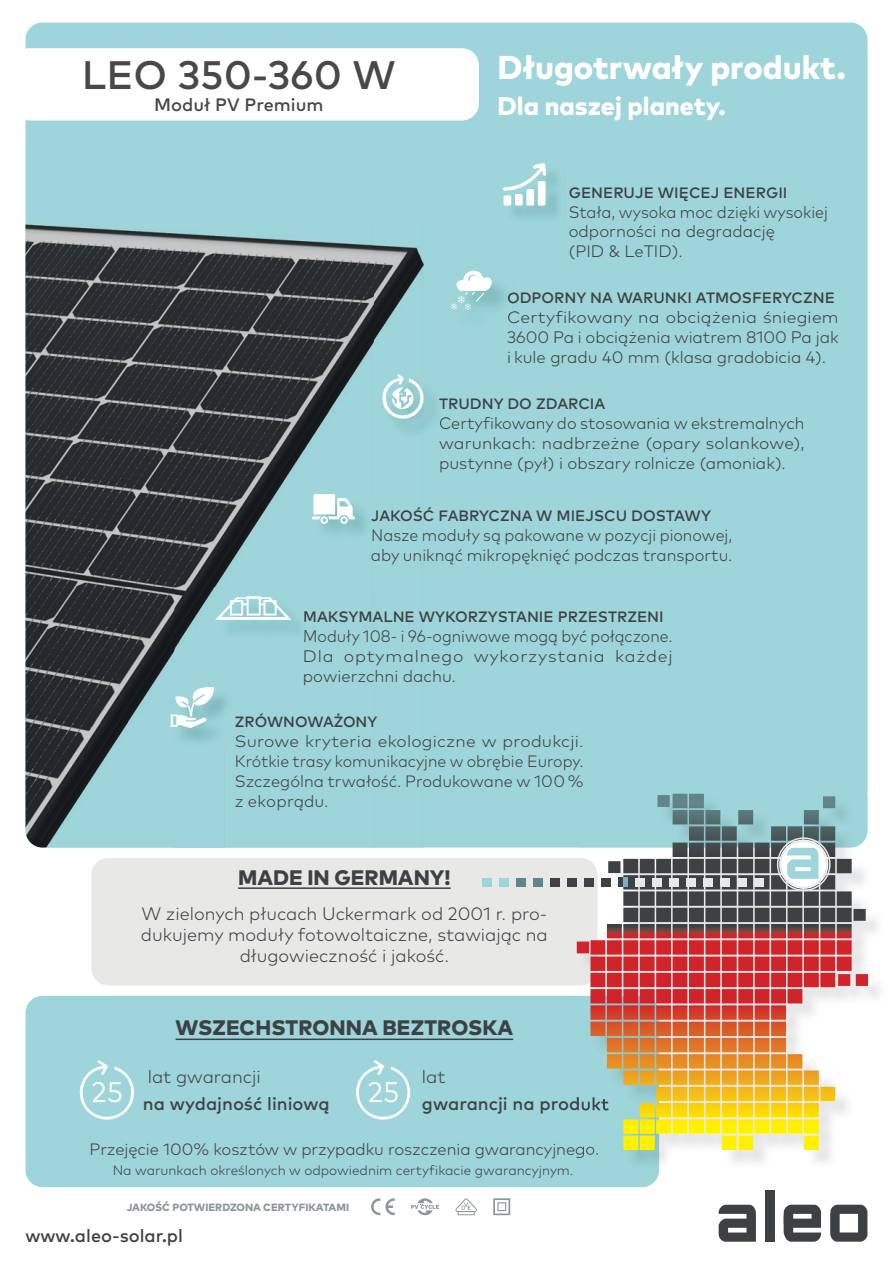
<style>
.page{position:relative;width:893px;height:1263px;background:#fff}
.page>*{position:absolute;margin:0;border:0;box-sizing:border-box;transform-origin:0 0}
.t1{font:500 39.75px "Mark Pro";color:#4a4846}
.t2{font:800 33px "Mark Pro";color:#fff}
.t3{font:800 25.5px "Mark Pro";color:#fff}
.t4{font:800 21px "Mark Pro";color:#3e4143}
.t5{font:300 18px/21px "Mark Pro";color:#3e4143;text-align:center}
.t6{font:500 18px "Mark Pro";color:#3f4246}
.t7{font:500 18px "Mark Pro";color:#3e4143}
.t8{font:300 18px "Mark Pro";color:#3f4246}
.t9{font:500 18px "Mark Pro";color:#4a4846}
.t10{font:300 16.65px/20px "Mark Pro";color:#3e4143;scale:.96 1}
.t11{font:300 16.65px/20px "Mark Pro";color:#3e4143;text-align:justify}
.t12{font:300 16.65px/20px "Mark Pro";color:#3e4143;text-align:justify;scale:1.05 1}
.t13{font:300 16.65px/20px "Mark Pro";color:#3e4143;text-align:justify;scale:.95 1}
.t14{font:300 16.5px/19.8px "Mark Pro";letter-spacing:-.005em;color:#3e4143;text-align:justify;scale:1.05 1}
.t15{font:300 16.5px "Mark Pro";letter-spacing:-.005em;color:#3e4143}
.t16{font:500 15px "Mark Pro";color:#3e4143}
.t17{font:500 14.85px "Mark Pro";color:#3e4143}
.t18{font:300 13.5px "Mark Pro";color:#3e4143}
.t19{font:800 10.5px "Mark Pro";color:#8f969a}
.s1{font-size:16.65px}
</style>
<div class="page">
<div style="left:26px;top:996px;width:633px;height:191px;background:#9dd5da;border-radius:17px"></div>
<div style="left:91px;top:858px;width:506px;height:127px;background:#e8e9e7;border-radius:17px"></div>
<div style="left:26px;top:23px;width:841px;height:824px;background:#9dd5da;border-radius:17px"></div>
<img style="left:26px;top:224px;width:348px;height:363px">
<img style="left:374px;top:245px;width:50px;height:96px">
<img style="left:26px;top:587px;width:148px;height:260px">
<img style="left:174px;top:587px;width:41px;height:102px">
<hr style="left:238px;top:887px;width:213px;height:2px;background:#3e4143">
<hr style="left:176px;top:1038px;width:337px;height:2px;background:#3e4143">
<svg style="left:79px;top:1060px;width:55px;height:60px"></svg>
<svg style="left:356px;top:1060px;width:55px;height:60px"></svg>
<svg style="left:783px;top:1205px;width:38px;height:37px"></svg>
<svg style="left:830px;top:1205px;width:37px;height:37px"></svg>
<svg style="left:719px;top:1205px;width:37px;height:37px"></svg>
<div style="left:765px;top:1190px;width:9px;height:52px;background:#3e4143"></div>
<img style="left:579px;top:796px;width:301px;height:373px">
<img style="left:579px;top:996px;width:80px;height:173px">
<img style="left:579px;top:858px;width:18px;height:127px">
<img style="left:579px;top:796px;width:288px;height:51px">
<img style="left:579px;top:1097px;width:30px;height:17px">
<img style="left:579px;top:1143px;width:19px;height:15px">
<div style="left:601px;top:878px;width:10px;height:8px;background:#3e4143"></div>
<div style="left:584px;top:878px;width:10px;height:8px;background:#3e4143"></div>
<div style="left:567px;top:878px;width:10px;height:8px;background:#3e4143"></div>
<div style="left:550px;top:878px;width:10px;height:8px;background:#3e4143"></div>
<div style="left:533px;top:878px;width:9px;height:8px;background:#60868a"></div>
<div style="left:516px;top:878px;width:9px;height:8px;background:#60868a"></div>
<div style="left:499px;top:878px;width:9px;height:8px;background:#9dd5da"></div>
<div style="left:482px;top:878px;width:9px;height:8px;background:#9dd5da"></div>
<svg style="left:608px;top:794px;width:244px;height:128px"></svg>
<svg style="left:371px;top:1198px;width:24px;height:17px"></svg>
<svg style="left:411px;top:1198px;width:28px;height:17px"></svg>
<svg style="left:455px;top:1198px;width:22px;height:17px"></svg>
<svg style="left:493px;top:1198px;width:17px;height:17px"></svg>
<svg style="left:171px;top:686px;width:43px;height:42px"></svg>
<img style="left:511px;top:173px;width:47px;height:44px">
<svg style="left:502px;top:163px;width:44px;height:28px"></svg>
<div style="left:503px;top:195px;width:8px;height:11px;background:#fff;border-radius:2px"></div>
<div style="left:515px;top:194px;width:8px;height:12px;background:#fff;border-radius:2px"></div>
<div style="left:526px;top:189px;width:8px;height:17px;background:#fff;border-radius:2px"></div>
<div style="left:538px;top:181px;width:8px;height:25px;background:#fff;border-radius:2px"></div>
<img style="left:495px;top:286px;width:18px;height:21px">
<svg style="left:508px;top:293px;width:5px;height:10px"></svg>
<img style="left:508px;top:311px;width:5px;height:13px">
<svg style="left:451px;top:270px;width:44px;height:40px"></svg>
<svg style="left:440px;top:418px;width:2px;height:10px"></svg>
<svg style="left:382px;top:374px;width:43px;height:46px"></svg>
<img style="left:314px;top:496px;width:59px;height:46px">
<svg style="left:371px;top:511px;width:2px;height:10px"></svg>
<svg style="left:373px;top:529px;width:1px;height:13px"></svg>
<svg style="left:312px;top:494px;width:43px;height:30px"></svg>
<svg style="left:304px;top:611px;width:5px;height:11px"></svg>
<svg style="left:305px;top:630px;width:4px;height:9px"></svg>
<svg style="left:215px;top:596px;width:77px;height:24px"></svg>
<div style="left:13px;top:48px;width:466px;height:72px;background:#fff;border-radius:17px"></div>
<h1 class="t1" style="left:82px;top:45px;width:315px">LEO 350-360 W</h1>
<p class="t9" style="left:154px;top:91px;width:171px">Moduł PV Premium</p>
<h2 class="t2" style="left:497px;top:42px;width:350px">Długotrwały produkt.</h2>
<h3 class="t3" style="left:497px;top:87px;width:230px">Dla naszej planety.</h3>
<p class="t16" style="left:569px;top:181px;width:220px">GENERUJE WIĘCEJ ENERGII</p>
<p class="t10" style="left:569px;top:200px;width:272px">Stała, wysoka moc dzięki wysokiej odporności na degradację<br>(PID &amp; LeTID).</p>
<p class="t16" style="left:507px;top:287px;width:329px">ODPORNY NA WARUNKI ATMOSFERYCZNE</p>
<p class="t12" style="left:507px;top:306px;width:317px">Certyfikowany na obciążenia śniegiem 3600 Pa i obciążenia wiatrem 8100 Pa jak i kule gradu 40 mm (klasa gradobicia 4).</p>
<p class="t16" style="left:439px;top:392px;width:168px">TRUDNY DO ZDARCIA</p>
<p class="t11" style="left:439px;top:412px;width:367px">Certyfikowany do stosowania w ekstremalnych warunkach: nadbrzeżne (opary solankowe), pustynne (pył) i obszary rolnicze (amoniak).</p>
<p class="t16" style="left:371px;top:504px;width:341px">JAKOŚĆ FABRYCZNA W MIEJSCU DOSTAWY</p>
<p class="t10" style="left:371px;top:524px;width:378px">Nasze moduły są pakowane w pozycji pionowej, aby uniknąć mikropęknięć podczas transportu.</p>
<p class="t16" style="left:303px;top:605px;width:362px">MAKSYMALNE WYKORZYSTANIE PRZESTRZENI</p>
<p class="t13" style="left:303px;top:625px;width:391px">Moduły 108- i 96-ogniwowe mogą być połączone.<br>Dla optymalnego wykorzystania każdej powierzchni dachu.</p>
<p class="t17" style="left:235px;top:711px;width:144px">ZRÓWNOWAŻONY</p>
<p class="t14" style="left:235px;top:730px;width:334px">Surowe kryteria ekologiczne w produkcji.<br>Krótkie trasy komunikacyjne w obrębie Europy.<br>Szczególna trwałość. Produkowane w 1<span class="s1">00 %</span></p>
<p class="t11" style="left:235px;top:790px;width:95px">z ekoprądu.</p>
<p class="t4" style="left:238px;top:862px;width:214px">MADE IN GERMANY!</p>
<p class="t5" style="left:141px;top:902px;width:408px">W zielonych płucach Uckermark od 2001 r. pro&shy;dukujemy moduły fotowoltaiczne, stawiając na długowieczność i jakość.</p>
<p class="t4" style="left:176px;top:1011px;width:339px">WSZECHSTRONNA BEZTROSKA</p>
<p class="t8" style="left:148px;top:1063px;width:114px">lat gwarancji</p>
<p class="t6" style="left:143px;top:1090px;width:188px">na wydajność liniową</p>
<p class="t8" style="left:422px;top:1063px;width:25px">lat</p>
<p class="t6" style="left:422px;top:1090px;width:189px">gwarancji na produkt</p>
<p class="t15" style="left:90px;top:1136px;width:511px">Przejęcie 100% kosztów w przypadku roszczenia gwarancyjnego.</p>
<p class="t18" style="left:113px;top:1160px;width:462px">Na warunkach określonych w odpowiednim certyfikacie gwarancyjnym.</p>
<p class="t19" style="left:127px;top:1199px;width:224px">JAKOŚĆ POTWIERDZONA CERTYFIKATAMI</p>
<p class="t7" style="left:26px;top:1222px;width:159px">www.aleo-solar.pl</p>
</div>
